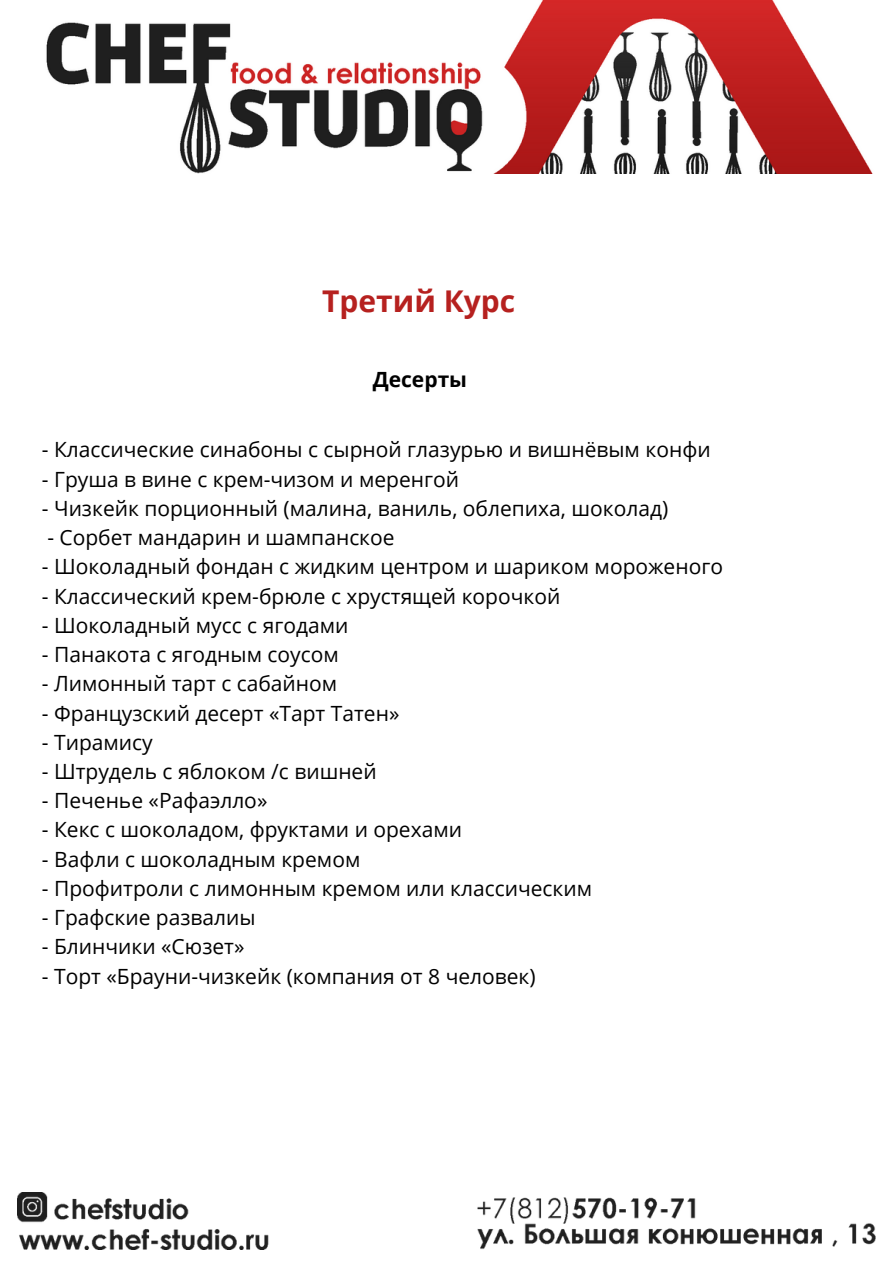
<style>
.page{position:relative;width:893px;height:1264px;background:#fff}
.page>*{position:absolute;margin:0;border:0;box-sizing:border-box;transform-origin:0 0}
.t1{font:700 30px "Open Sans";color:#b6211f}
.t2{font:21px "Open Sans";color:#000}
.t3{font:700 21px "Open Sans";color:#000}
</style>
<div class="page">
<img style="left:46px;top:0;width:826px;height:173px">
<img style="left:17px;top:1192px;width:858px;height:57px">
<h1 class="t1" style="left:322px;top:280px;width:195px">Третий Курс</h1>
<p class="t3" style="left:373px;top:364px;width:96px">Десерты</p>
<p class="t2" style="left:42px;top:435px;width:670px">- Классические синабоны с сырной глазурью и вишнёвым конфи</p>
<p class="t2" style="left:42px;top:464px;width:410px">- Груша в вине с крем-чизом и меренгой</p>
<p class="t2" style="left:42px;top:493px;width:627px">- Чизкейк порционный (малина, ваниль, облепиха, шоколад)</p>
<p class="t2" style="left:47px;top:522px;width:349px">- Сорбет мандарин и шампанское</p>
<p class="t2" style="left:42px;top:552px;width:682px">- Шоколадный фондан с жидким центром и шариком мороженого</p>
<p class="t2" style="left:42px;top:581px;width:511px">- Классический крем-брюле с хрустящей корочкой</p>
<p class="t2" style="left:42px;top:610px;width:308px">- Шоколадный мусс с ягодами</p>
<p class="t2" style="left:42px;top:639px;width:298px">- Панакота с ягодным соусом</p>
<p class="t2" style="left:42px;top:669px;width:297px">- Лимонный тарт с сабайном</p>
<p class="t2" style="left:42px;top:698px;width:359px">- Французский десерт «Тарт Татен»</p>
<p class="t2" style="left:42px;top:727px;width:112px">- Тирамису</p>
<p class="t2" style="left:42px;top:756px;width:328px">- Штрудель с яблоком /с вишней</p>
<p class="t2" style="left:42px;top:785px;width:227px">- Печенье «Рафаэлло»</p>
<p class="t2" style="left:42px;top:815px;width:421px">- Кекс с шоколадом, фруктами и орехами</p>
<p class="t2" style="left:42px;top:844px;width:320px">- Вафли с шоколадным кремом</p>
<p class="t2" style="left:42px;top:873px;width:551px">- Профитроли с лимонным кремом или классическим</p>
<p class="t2" style="left:42px;top:902px;width:215px">- Графские развалиы</p>
<p class="t2" style="left:42px;top:932px;width:204px">- Блинчики «Сюзет»</p>
<p class="t2" style="left:42px;top:961px;width:495px">- Торт «Брауни-чизкей к (компания от 8 человек)</p>
</div>
